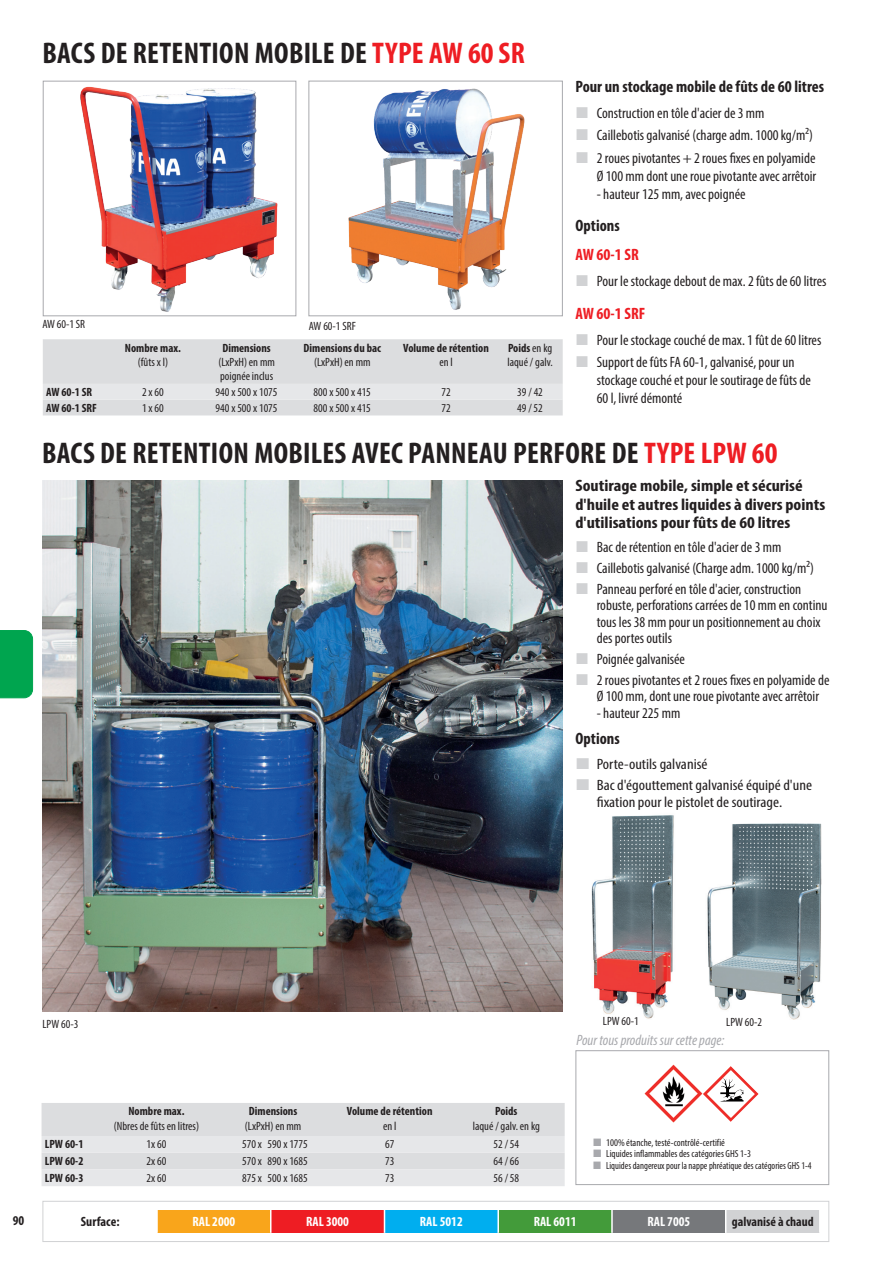
<style>
.page{position:relative;width:893px;height:1263px;background:#fff}
.page>*{position:absolute;margin:0;border:0;box-sizing:border-box;transform-origin:0 0}
.t1{font:700 condensed 30px "Myriad Pro";letter-spacing:.01em;color:#231f20}
.t2{font:700 condensed 16.5px/18.8px "Myriad Pro";color:#231f20;scale:1.1 1}
.t3{font:700 condensed 16.5px "Myriad Pro";color:#231f20}
.t4{font:700 condensed 16.5px "Myriad Pro";color:#ee1d23}
.t5{font:condensed 15px/22.2px "Myriad Pro";color:#231f20}
.t6{font:condensed 15px/20.7px "Myriad Pro";color:#231f20;scale:1.1 1}
.t7{font:italic condensed 15px "Myriad Pro";color:#a8a9ad}
.t8{font:700 condensed 13.5px "Myriad Pro";color:#fff}
.t9{font:700 condensed 13.5px "Myriad Pro";color:#231f20}
.t10{font:700 condensed 13.2px "Myriad Pro";color:#231f20}
.t11{font:condensed 12px/14.4px "Myriad Pro";color:#231f20}
.t12{font:700 condensed 12px "Myriad Pro";color:#231f20}
.t13{font:condensed 10.35px/11.7px "Myriad Pro";color:#231f20}
.s1{color:#ee1d23}
.s2{font-weight:700}
</style>
<div class="page">
<div style="left:157px;top:1210px;width:114px;height:22px;background:#f9a51b"></div>
<div style="left:271px;top:1210px;width:113px;height:22px;background:#ee1d23"></div>
<div style="left:384px;top:1210px;width:114px;height:22px;background:#00aeef"></div>
<div style="left:498px;top:1210px;width:114px;height:22px;background:#439b3a"></div>
<div style="left:612px;top:1210px;width:114px;height:22px;background:#76787b"></div>
<div style="left:726px;top:1210px;width:94px;height:22px;background:#d1d2d4"></div>
<hr style="left:497px;top:1210px;width:2px;height:22px;background:#fff">
<hr style="left:611px;top:1210px;width:2px;height:22px;background:#fff">
<hr style="left:819px;top:1210px;width:2px;height:22px;background:#fff">
<svg style="left:270px;top:1210px;width:1px;height:23px"></svg>
<svg style="left:384px;top:1210px;width:1px;height:23px"></svg>
<svg style="left:725px;top:1210px;width:1px;height:22px"></svg>
<hr style="left:156px;top:1210px;width:2px;height:22px;background:#fff">
<div style="left:43px;top:1201px;width:786px;height:41px;border:1px solid #d1d2d4"></div>
<div style="left:0;top:630px;width:33px;height:68px;background:#00a54f"></div>
<svg style="left:43px;top:339px;width:520px;height:76px;background:#dedfe1"></svg>
<svg style="left:42px;top:1103px;width:523px;height:83px;background:#e0e1e3"></svg>
<img style="left:707px;top:823px;width:115px;height:196px">
<img style="left:591px;top:815px;width:83px;height:204px">
<img style="left:43px;top:480px;width:520px;height:531px">
<div style="left:575px;top:1050px;width:254px;height:135px;background:#fff;border:1px solid #a8a9ad"></div>
<img style="left:703px;top:1066px;width:55px;height:56px">
<img style="left:644px;top:1064px;width:58px;height:58px">
<img style="left:80px;top:86px;width:198px;height:226px">
<div style="left:43px;top:81px;width:253px;height:235px;border:1px solid #a8a9ad"></div>
<img style="left:348px;top:88px;width:177px;height:222px">
<div style="left:309px;top:81px;width:254px;height:235px;border:1px solid #a8a9ad"></div>
<h1 class="t1" style="left:43px;top:35px;width:484px">BACS DE RETENTION MOBILE DE <span class="s1">TYPE AW 60 SR</span></h1>
<p class="t11" style="left:42px;top:317px;width:44px">AW 60-1 SR</p>
<p class="t11" style="left:309px;top:319px;width:48px">AW 60-1 SRF</p>
<p class="t12" style="left:125px;top:340px;width:58px">Nombre max.</p>
<p class="t11" style="left:138px;top:355px;width:32px">(fûts x l)</p>
<p class="t12" style="left:222px;top:340px;width:50px">Dimensions</p>
<p class="t11" style="left:218px;top:355px;width:58px">(LxPxH) en mm poignée inclus</p>
<p class="t12" style="left:304px;top:340px;width:79px">Dimensions du bac</p>
<p class="t11" style="left:314px;top:355px;width:58px">(LxPxH) en mm</p>
<p class="t12" style="left:403px;top:340px;width:87px">Volume de rétention</p>
<p class="t11" style="left:439px;top:355px;width:15px">en l</p>
<p class="t11" style="left:507px;top:340px;width:47px"><span class="s2">Poids</span> en kg laqué / galv.</p>
<p class="t12" style="left:46px;top:385px;width:48px">AW 60-1 SR</p>
<p class="t11" style="left:142px;top:385px;width:23px">2 x 60</p>
<p class="t11" style="left:216px;top:385px;width:63px">940 x 500 x 1075</p>
<p class="t11" style="left:314px;top:385px;width:59px">800 x 500 x 415</p>
<p class="t11" style="left:441px;top:385px;width:11px">72</p>
<p class="t11" style="left:517px;top:385px;width:27px">39 / 42</p>
<p class="t12" style="left:46px;top:401px;width:52px">AW 60-1 SRF</p>
<p class="t11" style="left:142px;top:401px;width:23px">1 x 60</p>
<p class="t11" style="left:216px;top:401px;width:63px">940 x 500 x 1075</p>
<p class="t11" style="left:314px;top:401px;width:59px">800 x 500 x 415</p>
<p class="t11" style="left:441px;top:401px;width:11px">72</p>
<p class="t11" style="left:517px;top:401px;width:27px">49 / 52</p>
<p class="t3" style="left:575px;top:76px;width:250px">Pour un stockage mobile de fûts de 60 litres</p>
<p class="t5" style="left:597px;top:102px;width:220px">Construction en tôle d'acier de 3 mm<br>Caillebotis galvanisé (charge adm. 1000 kg/m²)<br>2 roues pivotantes + 2 roues fixes en polyamide</p>
<p class="t5" style="left:597px;top:164px;width:221px">Ø 100 mm dont une roue pivotante avec arrêtoir</p>
<p class="t5" style="left:597px;top:182px;width:150px">- hauteur 125 mm, avec poignée</p>
<p class="t3" style="left:575px;top:215px;width:46px">Options</p>
<p class="t4" style="left:575px;top:244px;width:65px">AW 60-1 SR</p>
<p class="t5" style="left:597px;top:270px;width:231px">Pour le stockage debout de max. 2 fûts de 60 litres</p>
<p class="t4" style="left:575px;top:303px;width:71px">AW 60-1 SRF</p>
<p class="t5" style="left:597px;top:329px;width:226px">Pour le stockage couché de max. 1 fût de 60 litres<br>Support de fûts FA 60-1, galvanisé, pour un</p>
<p class="t5" style="left:597px;top:371px;width:216px;line-height:18px">stockage couché et pour le soutirage de fûts de<br>60 l, livré démonté</p>
<h1 class="t1" style="left:42px;top:434px;width:737px">BACS DE RETENTION MOBILES AVEC PANNEAU PERFORE DE <span class="s1">TYPE LPW 60</span></h1>
<p class="t2" style="left:575px;top:476px;width:229px">Soutirage mobile, simple et sécurisé d'huile et autres liquides à divers points d'utilisations pour fûts de 60 litres</p>
<p class="t5" style="left:597px;top:537px;width:219px;line-height:20.7px">Bac de rétention en tôle d'acier de 3 mm<br>Caillebotis galvanisé (Charge adm. 1000 kg/m²)<br>Panneau perforé en tôle d'acier, construction</p>
<p class="t5" style="left:597px;top:597px;width:232px;line-height:16.5px">robuste, perforations carrées de 10 mm en continu tous les 38 mm pour un positionnement au choix des portes outils</p>
<p class="t5" style="left:597px;top:649px;width:234px;line-height:20.7px">Poignée galvanisée<br>2 roues pivotantes et 2 roues fixes en polyamide de</p>
<p class="t5" style="left:597px;top:685px;width:224px">Ø 100 mm, dont une roue pivotante avec arrêtoir</p>
<p class="t5" style="left:597px;top:702px;width:85px">- hauteur 225 mm</p>
<p class="t3" style="left:575px;top:729px;width:46px">Options</p>
<p class="t6" style="left:597px;top:754px;width:197px">Porte-outils galvanisé<br>Bac d'égouttement galvanisé équipé d'une</p>
<p class="t6" style="left:597px;top:791px;width:170px">fixation pour le pistolet de soutirage.</p>
<p class="t11" style="left:603px;top:1014px;width:37px">LPW 60-1</p>
<p class="t11" style="left:43px;top:1017px;width:37px">LPW 60-3</p>
<p class="t11" style="left:726px;top:1014px;width:37px">LPW 60-2</p>
<p class="t12" style="left:128px;top:1104px;width:58px">Nombre max.</p>
<p class="t11" style="left:114px;top:1118px;width:87px">(Nbres de fûts en litres)</p>
<p class="t12" style="left:249px;top:1104px;width:50px">Dimensions</p>
<p class="t11" style="left:245px;top:1118px;width:58px">(LxPxH) en mm</p>
<p class="t12" style="left:347px;top:1104px;width:87px">Volume de rétention</p>
<p class="t11" style="left:383px;top:1118px;width:15px">en l</p>
<p class="t12" style="left:495px;top:1104px;width:24px">Poids</p>
<p class="t11" style="left:473px;top:1118px;width:68px">laqué / galv. en kg</p>
<p class="t12" style="left:45px;top:1137px;width:40px">LPW 60-1</p>
<p class="t11" style="left:147px;top:1137px;width:21px">1x 60</p>
<p class="t11" style="left:242px;top:1137px;width:67px">570 x 590 x 1775</p>
<p class="t11" style="left:385px;top:1137px;width:11px">67</p>
<p class="t11" style="left:494px;top:1137px;width:27px">52 / 54</p>
<p class="t12" style="left:45px;top:1153px;width:40px">LPW 60-2</p>
<p class="t11" style="left:147px;top:1154px;width:21px">2x 60</p>
<p class="t11" style="left:242px;top:1154px;width:67px">570 x 890 x 1685</p>
<p class="t11" style="left:385px;top:1154px;width:11px">73</p>
<p class="t11" style="left:494px;top:1154px;width:27px">64 / 66</p>
<p class="t12" style="left:45px;top:1170px;width:40px">LPW 60-3</p>
<p class="t11" style="left:147px;top:1170px;width:21px">2x 60</p>
<p class="t11" style="left:242px;top:1170px;width:67px">875 x 500 x 1685</p>
<p class="t11" style="left:385px;top:1170px;width:11px">73</p>
<p class="t11" style="left:494px;top:1170px;width:27px">56 / 58</p>
<p class="t7" style="left:576px;top:1031px;width:149px">Pour tous produits sur cette page:</p>
<p class="t13" style="left:606px;top:1136px;width:207px">100% étanche, testé-contrôlé-certifié<br>Liquides inflammables des catégories GHS 1-3<br>Liquides dangereux pour la nappe phréatique des catégories GHS 1-4</p>
<p class="t9" style="left:13px;top:1212px;width:13px">90</p>
<p class="t9" style="left:81px;top:1213px;width:40px">Surface:</p>
<p class="t8" style="left:192px;top:1213px;width:44px">RAL 2000</p>
<p class="t8" style="left:306px;top:1213px;width:44px">RAL 3000</p>
<p class="t8" style="left:420px;top:1213px;width:44px">RAL 5012</p>
<p class="t8" style="left:534px;top:1213px;width:44px">RAL 6011</p>
<p class="t8" style="left:647px;top:1213px;width:44px">RAL 7005</p>
<p class="t10" style="left:732px;top:1213px;width:83px">galvanisé à chaud</p>
</div>
